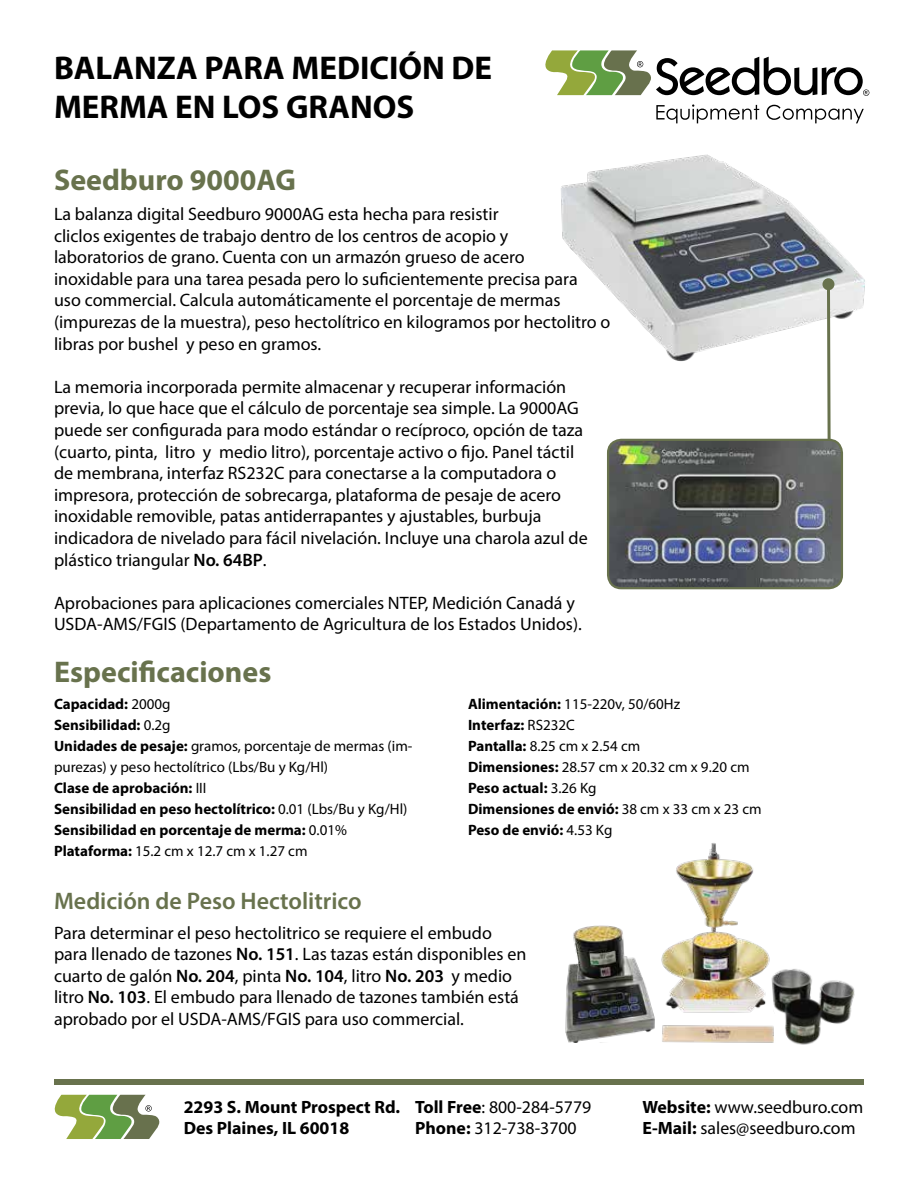
<style>
.page{position:relative;width:918px;height:1188px;background:#fff}
.page>*{position:absolute;margin:0;border:0;box-sizing:border-box;transform-origin:0 0}
.t1{font:700 33px/39.6px "Myriad Pro";color:#000}
.t2{font:700 30px "Myriad Pro";color:#68724d}
.t3{font:600 24px "Myriad Pro";color:#68724d}
.t4{font:18px/21.6px "Myriad Pro";color:#000}
.t5{font:17.85px/21.5px "Myriad Pro";color:#000}
.t6{font:700 17.85px/21.5px "Myriad Pro";color:#000}
.t7{font:700 15px/21px "Myriad Pro";color:#000}
.s1{font-weight:600}
.s2{font-weight:400}
.s3{font-weight:700}
</style>
<div class="page">
<img style="left:561px;top:154px;width:304px;height:190px">
<svg style="left:661px;top:281px;width:171px;height:158px"></svg>
<div style="left:822px;top:278px;width:12px;height:12px;background:#68724d;border-radius:50%"></div>
<img style="left:608px;top:440px;width:234px;height:148px">
<div style="left:607px;top:439px;width:236px;height:150px;border:2px solid #68724d;border-radius:13px"></div>
<svg style="left:656px;top:104px;width:103px;height:19px"></svg>
<svg style="left:766px;top:105px;width:98px;height:18px"></svg>
<svg style="left:545px;top:50px;width:324px;height:46px"></svg>
<div style="left:54px;top:1079px;width:810px;height:5px;background:#68724d"></div>
<svg style="left:55px;top:1095px;width:105px;height:44px"></svg>
<img style="left:661px;top:843px;width:110px;height:200px">
<img style="left:771px;top:969px;width:84px;height:76px">
<img style="left:565px;top:925px;width:90px;height:118px">
<h1 class="t1" style="left:54px;top:47px;width:440px">BALANZA PARA MEDICIÓN DE<br>MERMA EN LOS GRANOS</h1>
<h2 class="t2" style="left:54px;top:161px;width:243px">Seedburo 9000AG</h2>
<p class="t4" style="left:54px;top:203px;width:558px">La balanza digital Seedburo 9000AG esta hecha para resistir<br>cliclos exigentes de trabajo dentro de los centros de acopio y<br>laboratorios de grano. Cuenta con un armazón grueso de acero<br>inoxidable para una tarea pesada pero lo suficientemente precisa para<br>uso commercial. Calcula automáticamente el porcentaje de mermas (impurezas de la muestra), peso hectolítrico en kilogramos por hectolitro o libras por bushel y peso en gramos.</p>
<p class="t4" style="left:54px;top:376px;width:535px">La memoria incorporada permite almacenar y recuperar información previa, lo que hace que el cálculo de porcentaje sea simple. La 9000AG puede ser configurada para modo estándar o recíproco, opción de taza (cuarto, pinta, litro y medio litro), porcentaje activo o fijo. Panel táctil de membrana, interfaz RS232C para conectarse a la computadora o impresora, protección de sobrecarga, plataforma de pesaje de acero inoxidable removible, patas antiderrapantes y ajustables, burbuja indicadora de nivelado para fácil nivelación. Incluye una charola azul de plástico triangular <span class="s1">No. 64BP</span>.</p>
<p class="t4" style="left:54px;top:592px;width:529px">Aprobaciones para aplicaciones comerciales NTEP, Medición Canadá y<br>USDA-AMS/FGIS (Departamento de Agricultura de los Estados Unidos).</p>
<h2 class="t2" style="left:54px;top:652px;width:219px">Especificaciones</h2>
<p class="t7" style="left:54px;top:693px;width:360px">Capacidad: <span class="s2">2000g<br></span>Sensibilidad: <span class="s2">0.2g<br></span>Unidades de pesaje: <span class="s2">gramos, porcentaje de mermas (im&shy;purezas) y peso hectolítrico (Lbs/Bu y Kg/Hl)<br></span>Clase de aprobación: <span class="s2">III<br></span>Sensibilidad en peso hectolítrico: <span class="s2">0.01 (Lbs/Bu y Kg/Hl)<br></span>Sensibilidad en porcentaje de merma: <span class="s2">0.01% </span>Plataforma: <span class="s2">15.2 cm x 12.7 cm x 1.27 cm</span></p>
<p class="t7" style="left:468px;top:693px;width:295px">Alimentación: <span class="s2">115-220v, 50/60Hz<br></span>Interfaz: <span class="s2">RS232C<br></span>Pantalla: <span class="s2">8.25 cm x 2.54 cm<br></span>Dimensiones: <span class="s2">28.57 cm x 20.32 cm x 9.20 cm<br></span>Peso actual: <span class="s2">3.26 Kg<br></span>Dimensiones de envió: <span class="s2">38 cm x 33 cm x 23 cm<br></span>Peso de envió: <span class="s2">4.53 Kg</span></p>
<h3 class="t3" style="left:54px;top:886px;width:309px">Medición de Peso Hectolitrico</h3>
<p class="t4" style="left:54px;top:921px;width:474px">Para determinar el peso hectolitrico se requiere el embudo para llenado de tazones <span class="s1">No. 151</span>. Las tazas están disponibles en cuarto de galón <span class="s1">No. 204</span>, pinta <span class="s1">No. 104</span>, litro <span class="s1">No. 203</span> y medio litro <span class="s1">No. 103</span>. El embudo para llenado de tazones también está aprobado por el USDA-AMS/FGIS para uso commercial.</p>
<p class="t6" style="left:184px;top:1095px;width:218px">2293 S. Mount Prospect Rd.<br>Des Plaines, IL 60018</p>
<p class="t5" style="left:415px;top:1096px;width:178px"><span class="s3">Toll Free</span>: 800-284-5779<br><span class="s3">Phone:</span> 312-738-3700</p>
<p class="t5" style="left:643px;top:1096px;width:222px"><span class="s3">Website:</span> www.seedburo.com<br><span class="s3">E-Mail:</span> sales@seedburo.com</p>
</div>
